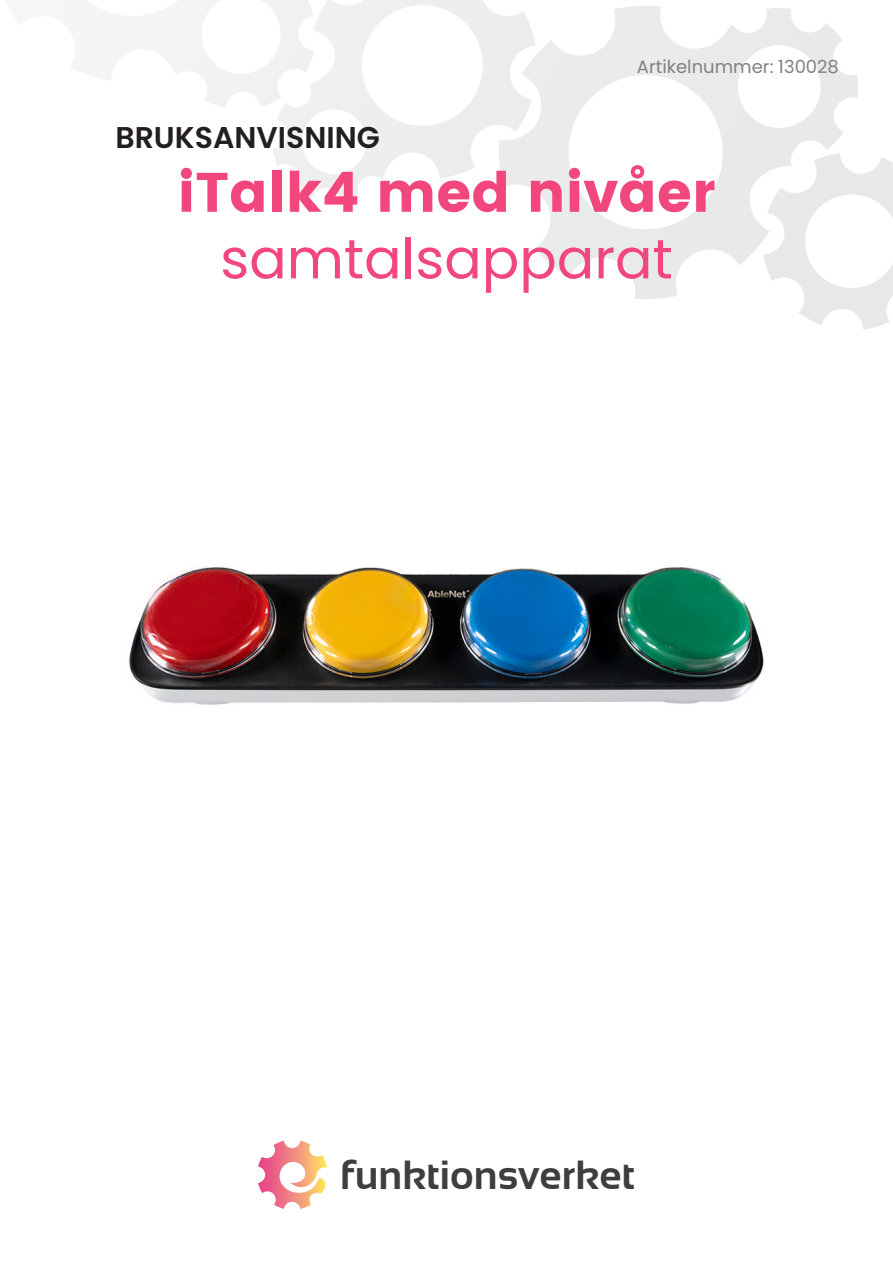
<style>
.page{position:relative;width:893px;height:1263px;background:#fff}
.page>*{position:absolute;margin:0;border:0;box-sizing:border-box;transform-origin:0 0}
.t1{font:55.5px "Poppins";color:#f2477d}
.t2{font:55.5px "Poppins";color:#f2477d}
.t3{font:700 40.8px "Sansation";color:#3e3e3f}
.t4{font:600 30px "Poppins";color:#231f20}
.t5{font:18px "Poppins";color:#7f8281}
</style>
<div class="page">
<svg style="left:273px;top:0;width:225px;height:203px"></svg>
<svg style="left:498px;top:6px;width:360px;height:293px"></svg>
<svg style="left:764px;top:153px;width:129px;height:177px"></svg>
<svg style="left:71px;top:0;width:243px;height:108px"></svg>
<svg style="left:258px;top:1140px;width:69px;height:69px"></svg>
<img style="left:129px;top:567px;width:635px;height:138px">
<p class="t5" style="left:637px;top:56px;width:203px">Artikelnummer: 130028</p>
<p class="t4" style="left:115px;top:120px;width:266px">BRUKSANVISNING</p>
<p class="t1" style="left:177px;top:160px;width:539px">iTalk4 med nivåer</p>
<p class="t2" style="left:220px;top:227px;width:454px">samtalsapparat</p>
<p class="t3" style="left:340px;top:1152px;width:296px">funktionsverket</p>
</div>
